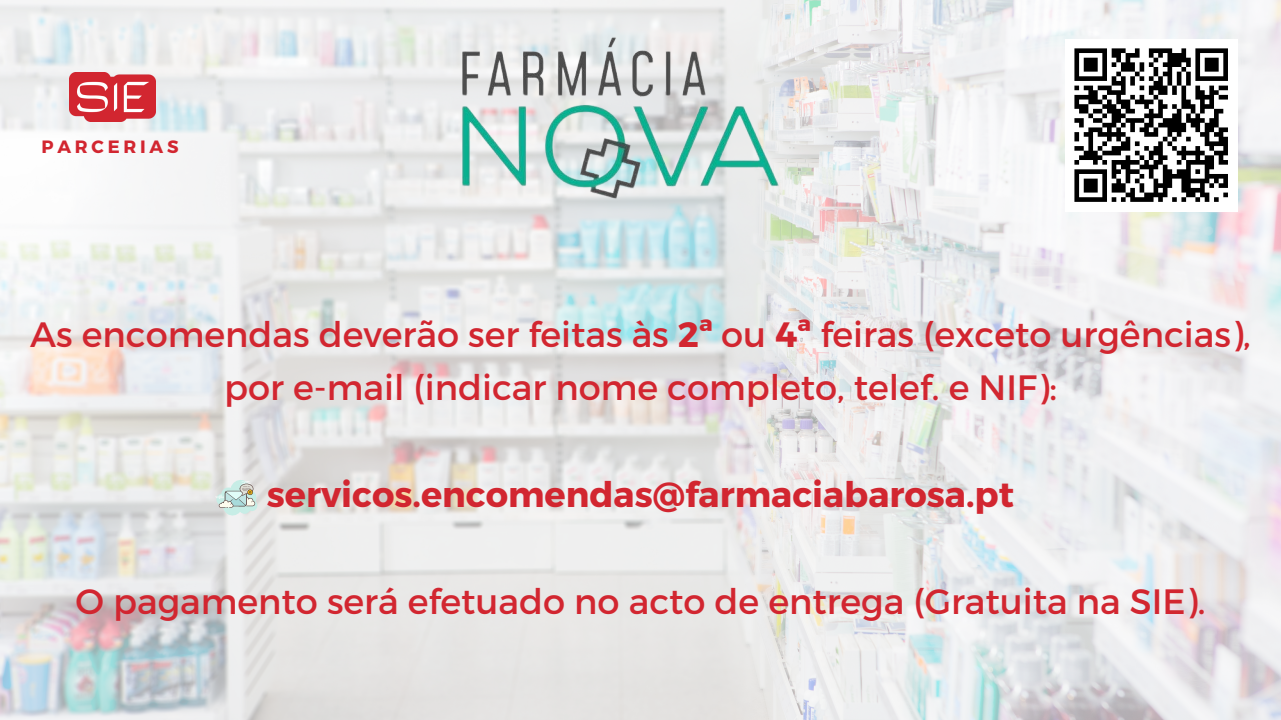
<style>
.page{position:relative;width:1281px;height:720px;background:#fff}
.page>*{position:absolute;margin:0;border:0;box-sizing:border-box;transform-origin:0 0}
.t1{font:35.25px/53.5px "Montserrat";color:#d22630;text-align:center}
.t2{font:700 35.25px "Montserrat";color:#d22630}
.t3{font:700 17.88px "Montserrat";letter-spacing:.21em;color:#d22630}
.s1{font-weight:700}
</style>
<div class="page">
<img style="left:0;top:0;width:1281px;height:720px">
<img style="left:430px;top:0;width:357px;height:253px">
<div style="left:1065px;top:39px;width:172px;height:172px;background:#fff"></div>
<svg style="left:1074px;top:48px;width:154px;height:154px"></svg>
<img style="left:69px;top:72px;width:87px;height:50px">
<svg style="left:215px;top:479px;width:42px;height:38px;background:#ccdad5"></svg>
<p class="t3" style="left:42px;top:135px;width:138px">PARCERIAS</p>
<p class="t1" style="left:30px;top:306px;width:1222px">As encomendas deverão ser feitas às <span class="s1">2ª</span> ou <span class="s1">4ª</span> feiras (exceto urgências), por e-mail (indicar nome completo, telef. e NIF):</p>
<p class="t2" style="left:267px;top:472px;width:748px">servicos.encomendas@farmaciabarosa.pt</p>
<p class="t1" style="left:76px;top:573px;width:1131px">O pagamento será efetuado no acto de entrega (Gratuita na SIE).</p>
</div>
